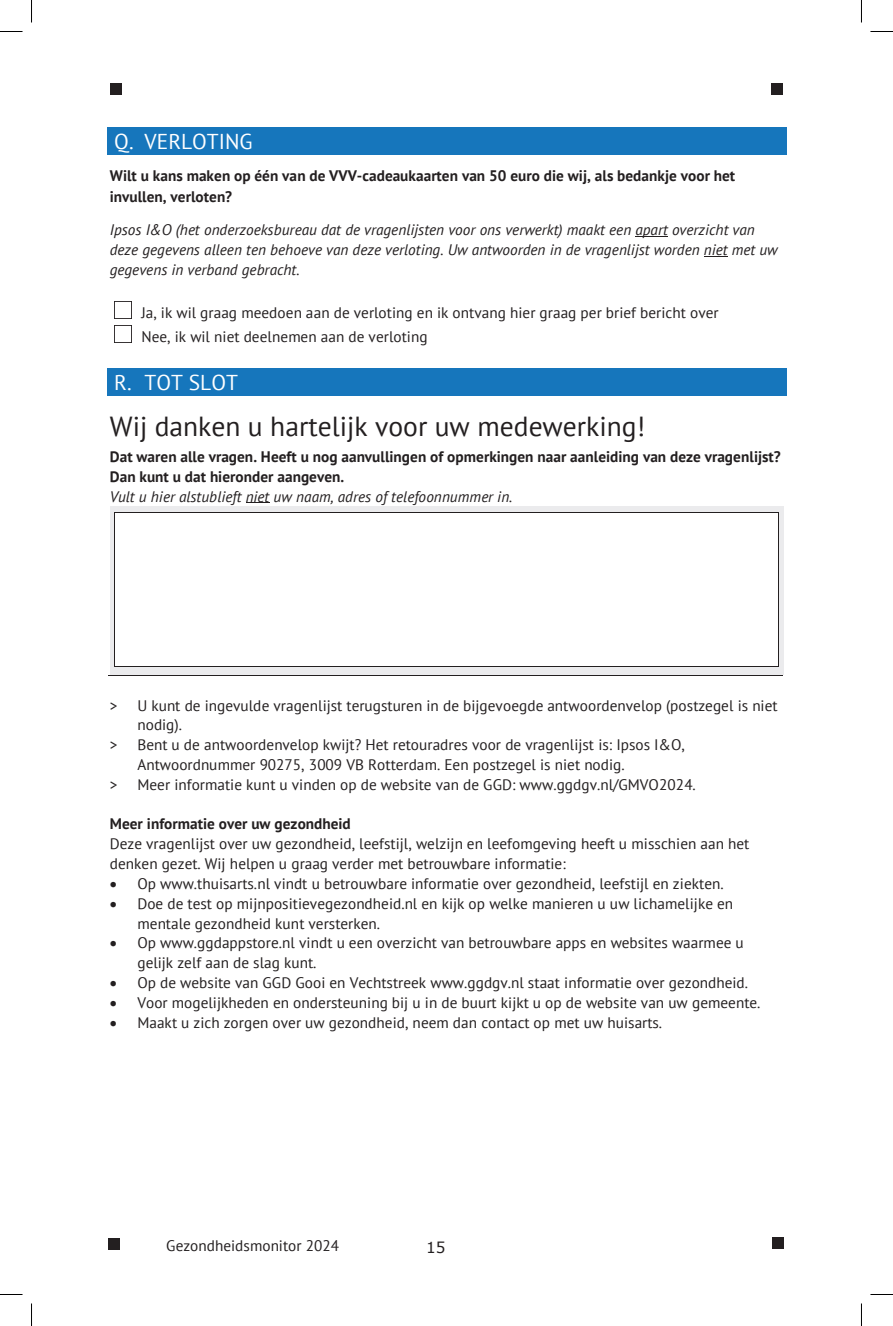
<style>
.page{position:relative;width:893px;height:1326px;background:#fff}
.page>*{position:absolute;margin:0;border:0;box-sizing:border-box;transform-origin:0 0}
.t1{font:27.6px "PT Sans";color:#231f20}
.t2{font:21.45px "PT Sans";color:#fff}
.t3{font:15.3px/19.8px "PT Sans";color:#231f20}
.t4{font:italic 15.3px/19.8px "PT Sans";color:#231f20}
.t5{font:700 15.3px/20.7px "PT Sans";color:#231f20}
.t6{font:15.3px "Verdana";color:#231f20}
</style>
<div class="page">
<div style="left:110px;top:83px;width:12px;height:12px;background:#231f20"></div>
<div style="left:771px;top:83px;width:11px;height:12px;background:#231f20"></div>
<div style="left:108px;top:1238px;width:12px;height:11px;background:#231f20"></div>
<div style="left:771px;top:1237px;width:12px;height:12px;background:#231f20"></div>
<div style="left:111px;top:127px;width:675px;height:28px;background:#1676bc"></div>
<div style="left:107px;top:127px;width:5px;height:28px;background:#1676bc"></div>
<svg style="left:786px;top:127px;width:1px;height:28px"></svg>
<hr style="left:635px;top:236px;width:32px;height:1px;background:#231f20">
<svg style="left:704px;top:256px;width:23px;height:1px"></svg>
<img style="left:114px;top:301px;width:17px;height:17px">
<img style="left:114px;top:325px;width:17px;height:17px">
<div style="left:111px;top:368px;width:675px;height:27px;background:#1676bc"></div>
<div style="left:107px;top:368px;width:5px;height:27px;background:#1676bc"></div>
<svg style="left:786px;top:368px;width:1px;height:27px"></svg>
<div style="left:110px;top:506px;width:672px;height:169px;background:#ebebed"></div>
<div style="left:115px;top:513px;width:662px;height:153px;background:#fff"></div>
<hr style="left:115px;top:512px;width:662px;height:1px;background:#231f20">
<hr style="left:114px;top:513px;width:1px;height:153px;background:#231f20">
<hr style="left:115px;top:666px;width:662px;height:1px;background:#231f20">
<hr style="left:777px;top:513px;width:1px;height:153px;background:#231f20">
<hr style="left:109px;top:675px;width:673px;height:1px;background:#231f20">
<svg style="left:0;top:31px;width:22px;height:1px"></svg>
<svg style="left:870px;top:31px;width:22px;height:1px"></svg>
<svg style="left:0;top:1294px;width:22px;height:1px"></svg>
<svg style="left:870px;top:1294px;width:22px;height:1px"></svg>
<svg style="left:31px;top:0;width:1px;height:23px"></svg>
<svg style="left:31px;top:1303px;width:1px;height:23px"></svg>
<h2 class="t2" style="left:114px;top:128px;width:140px">Q. VERLOTING</h2>
<p class="t5" style="left:110px;top:165px;width:626px">Wilt u kans maken op één van de VVV-cadeaukaarten van 50 euro die wij, als bedankje voor het invullen, verloten?</p>
<p class="t4" style="left:110px;top:219px;width:669px">Ipsos I&amp;O (het onderzoeksbureau dat de vragenlijsten voor ons verwerkt) maakt een apart overzicht van deze gegevens alleen ten behoeve van deze verloting. Uw antwoorden in de vragenlijst worden niet met uw gegevens in verband gebracht.</p>
<p class="t3" style="left:141px;top:301px;width:578px;line-height:23.7px">Ja, ik wil graag meedoen aan de verloting en ik ontvang hier graag per brief bericht over<br>Nee, ik wil niet deelnemen aan de verloting</p>
<h2 class="t2" style="left:114px;top:368px;width:125px">R. TOT SLOT</h2>
<h1 class="t1" style="left:110px;top:408px;width:536px">Wij danken u hartelijk voor uw medewerking!</h1>
<p class="t5" style="left:110px;top:446px;width:672px;line-height:20px">Dat waren alle vragen. Heeft u nog aanvullingen of opmerkingen naar aanleiding van deze vragenlijst?<br>Dan kunt u dat hieronder aangeven.</p>
<p class="t4" style="left:110px;top:486px;width:404px">Vult u hier alstublieft niet uw naam, adres of telefoonnummer in.</p>
<p class="t3" style="left:110px;top:695px;width:669px">&gt; U kunt de ingevulde vragenlijst terugsturen in de bijgevoegde antwoordenvelop (postzegel is niet</p>
<p class="t3" style="left:137px;top:715px;width:46px">nodig).</p>
<p class="t3" style="left:110px;top:735px;width:576px">&gt; Bent u de antwoordenvelop kwijt? Het retouradres voor de vragenlijst is: Ipsos I&amp;O,</p>
<p class="t3" style="left:137px;top:754px;width:488px">Antwoordnummer 90275, 3009 VB Rotterdam. Een postzegel is niet nodig.</p>
<p class="t3" style="left:110px;top:774px;width:587px">&gt; Meer informatie kunt u vinden op de website van de GGD: www.ggdgv.nl/GMVO2024.</p>
<p class="t5" style="left:110px;top:813px;width:242px">Meer informatie over uw gezondheid</p>
<p class="t3" style="left:110px;top:834px;width:640px">Deze vragenlijst over uw gezondheid, leefstijl, welzijn en leefomgeving heeft u misschien aan het denken gezet. Wij helpen u graag verder met betrouwbare informatie:</p>
<p class="t3" style="left:110px;top:873px;width:615px">• Op www.thuisarts.nl vindt u betrouwbare informatie over gezondheid, leefstijl en ziekten.</p>
<p class="t3" style="left:137px;top:893px;width:597px;text-indent:-28px">• Doe de test op mijnpositievegezondheid.nl en kijk op welke manieren u uw lichamelijke en mentale gezondheid kunt versterken.</p>
<p class="t3" style="left:137px;top:933px;width:607px;text-indent:-28px">• Op www.ggdappstore.nl vindt u een overzicht van betrouwbare apps en websites waarmee u gelijk zelf aan de slag kunt.</p>
<p class="t3" style="left:110px;top:972px;width:639px">• Op de website van GGD Gooi en Vechtstreek www.ggdgv.nl staat informatie over gezondheid.</p>
<p class="t3" style="left:110px;top:992px;width:652px">• Voor mogelijkheden en ondersteuning bij u in de buurt kijkt u op de website van uw gemeente.</p>
<p class="t3" style="left:110px;top:1012px;width:553px">• Maakt u zich zorgen over uw gezondheid, neem dan contact op met uw huisarts.</p>
<p class="t3" style="left:166px;top:1235px;width:174px">Gezondheidsmonitor 2024</p>
<p class="t6" style="left:426px;top:1236px;width:21px">15</p>
</div>
